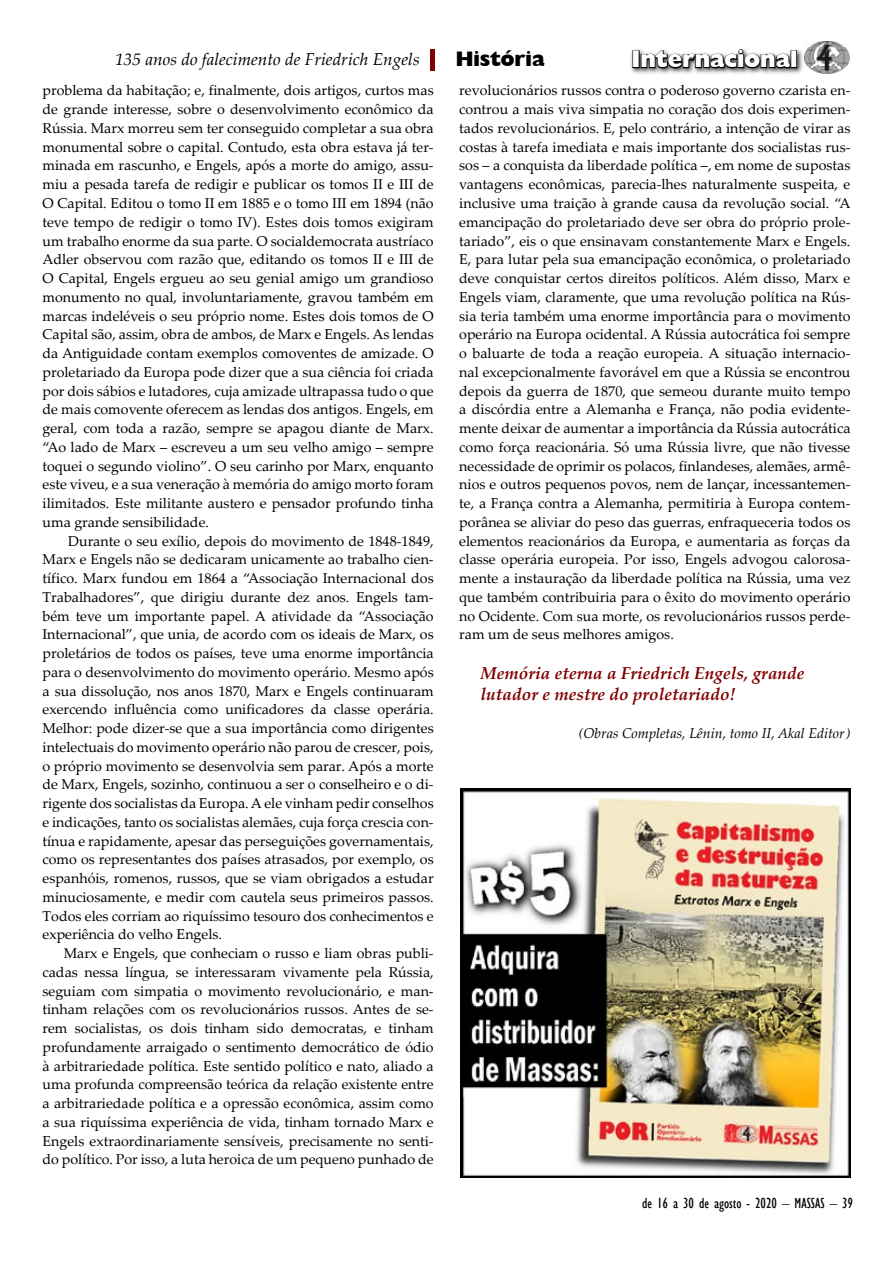
<style>
.page{position:relative;width:893px;height:1263px;background:#fff}
.page>*{position:absolute;margin:0;border:0;box-sizing:border-box;transform-origin:0 0}
.t1{font:800 24px "Humanist 521 BT";color:#fff}
.t2{font:800 21px "Humanist 521 BT";color:#000}
.t3{font:italic 700 17.25px/21px "Palatino Linotype";color:#800000}
.t4{font:italic 17.25px "Palatino Linotype";color:#000}
.t5{font:condensed 15px "Gill Sans";color:#000}
.t6{font:14.25px/18.8px "Palatino Linotype";color:#000;text-align:justify}
.t7{font:italic 14.25px "Palatino Linotype";color:#000}
</style>
<div class="page">
<img style="left:805px;top:42px;width:45px;height:32px">
<div style="left:629px;top:47px;width:176px;height:28px;background:#000;opacity:.75"></div>
<div style="left:632px;top:50px;width:7px;height:18px;border:2px solid #000"></div>
<svg style="left:640px;top:48px;width:152px;height:22px"></svg>
<div style="left:790px;top:50px;width:7px;height:18px;border:2px solid #000"></div>
<hr style="left:430px;top:49px;width:4px;height:22px;background:#800000">
<img style="left:461px;top:788px;width:389px;height:389px">
<p class="t4" style="left:115px;top:47px;width:306px">135 anos do falecimento de Friedrich Engels</p>
<h2 class="t2" style="left:456px;top:46px;width:90px">História</h2>
<h1 class="t1" style="left:631px;top:44px;width:167px">Internacional</h1>
<p class="t6" style="left:43px;top:81px;width:393px">problema da habitação; e, finalmente, dois artigos, curtos mas de grande interesse, sobre o desenvolvimento econômico da Rússia. Marx morreu sem ter conseguido completar a sua obra monumental sobre o capital. Contudo, esta obra estava já ter&shy;minada em rascunho, e Engels, após a morte do amigo, assu&shy;miu a pesada tarefa de redigir e publicar os tomos II e III de O Capital. Editou o tomo II em 1885 e o tomo III em 1894 (não teve tempo de redigir o tomo IV). Estes dois tomos exigiram um trabalho enorme da sua parte. O socialdemocrata austríaco Adler observou com razão que, editando os tomos II e III de O Capital, Engels ergueu ao seu genial amigo um grandioso monumento no qual, involuntariamente, gravou também em marcas indeléveis o seu próprio nome. Estes dois tomos de O Capital são, assim, obra de ambos, de Marx e Engels. As lendas da Antiguidade contam exemplos comoventes de amizade. O proletariado da Europa pode dizer que a sua ciência foi criada por dois sábios e lutadores, cuja amizade ultrapassa tudo o que de mais comovente oferecem as lendas dos antigos. Engels, em geral, com toda a razão, sempre se apagou diante de Marx. “Ao lado de Marx – escreveu a um seu velho amigo – sempre toquei o segundo violino”. O seu carinho por Marx, enquanto este viveu, e a sua veneração à memória do amigo morto foram ilimitados. Este militante austero e pensador profundo tinha uma grande sensibilidade.</p>
<p class="t6" style="left:43px;top:531px;width:393px;text-indent:26px">Durante o seu exílio, depois do movimento de 1848-1849, Marx e Engels não se dedicaram unicamente ao trabalho cien&shy;tífico. Marx fundou em 1864 a “Associação Internacional dos Trabalhadores”, que dirigiu durante dez anos. Engels tam&shy;bém teve um importante papel. A atividade da “Associação Internacional”, que unia, de acordo com os ideais de Marx, os proletários de todos os países, teve uma enorme importância para o desenvolvimento do movimento operário. Mesmo após a sua dissolução, nos anos 1870, Marx e Engels continuaram exercendo influência como unificadores da classe operária.<br>Melhor: pode dizer-se que a sua importância como dirigentes intelectuais do movimento operário não parou de crescer, pois, o próprio movimento se desenvolvia sem parar. Após a morte de Marx, Engels, sozinho, continuou a ser o conselheiro e o di&shy;rigente dos socialistas da Europa. A ele vinham pedir conselhos e indicações, tanto os socialistas alemães, cuja força crescia con&shy;tínua e rapidamente, apesar das perseguições governamentais, como os representantes dos países atrasados, por exemplo, os espanhóis, romenos, russos, que se viam obrigados a estudar minuciosamente, e medir com cautela seus primeiros passos.<br>Todos eles corriam ao riquíssimo tesouro dos conhecimentos e experiência do velho Engels.</p>
<p class="t6" style="left:43px;top:943px;width:393px;text-indent:21px">Marx e Engels, que conheciam o russo e liam obras publi&shy;cadas nessa língua, se interessaram vivamente pela Rússia, seguiam com simpatia o movimento revolucionário, e man&shy;tinham relações com os revolucionários russos. Antes de se&shy;rem socialistas, os dois tinham sido democratas, e tinham profundamente arraigado o sentimento democrático de ódio à arbitrariedade política. Este sentido político e nato, aliado a uma profunda compreensão teórica da relação existente entre a arbitrariedade política e a opressão econômica, assim como a sua riquíssima experiência de vida, tinham tornado Marx e Engels extraordinariamente sensíveis, precisamente no senti&shy;do político. Por isso, a luta heroica de um pequeno punhado de</p>
<p class="t6" style="left:459px;top:81px;width:393px">revolucionários russos contra o poderoso governo czarista en&shy;controu a mais viva simpatia no coração dos dois experimen&shy;tados revolucionários. E, pelo contrário, a intenção de virar as costas à tarefa imediata e mais importante dos socialistas rus&shy;sos – a conquista da liberdade política –, em nome de supostas vantagens econômicas, parecia-lhes naturalmente suspeita, e inclusive uma traição à grande causa da revolução social. “A emancipação do proletariado deve ser obra do próprio prole&shy;tariado”, eis o que ensinavam constantemente Marx e Engels.<br>E, para lutar pela sua emancipação econômica, o proletariado deve conquistar certos direitos políticos. Além disso, Marx e Engels viam, claramente, que uma revolução política na Rús&shy;sia teria também uma enorme importância para o movimento operário na Europa ocidental. A Rússia autocrática foi sempre o baluarte de toda a reação europeia. A situação internacio&shy;nal excepcionalmente favorável em que a Rússia se encontrou depois da guerra de 1870, que semeou durante muito tempo a discórdia entre a Alemanha e França, não podia evidente&shy;mente deixar de aumentar a importância da Rússia autocrática como força reacionária. Só uma Rússia livre, que não tivesse necessidade de oprimir os polacos, finlandeses, alemães, armê&shy;nios e outros pequenos povos, nem de lançar, incessantemen&shy;te, a França contra a Alemanha, permitiria à Europa contem&shy;porânea se aliviar do peso das guerras, enfraqueceria todos os elementos reacionários da Europa, e aumentaria as forças da classe operária europeia. Por isso, Engels advogou calorosa&shy;mente a instauração da liberdade política na Rússia, uma vez que também contribuiria para o êxito do movimento operário no Ocidente. Com sua morte, os revolucionários russos perde&shy;ram um de seus melhores amigos.</p>
<p class="t3" style="left:480px;top:662px;width:325px">Memória eterna a Friedrich Engels, grande lutador e mestre do proletariado!</p>
<p class="t7" style="left:579px;top:722px;width:273px">(Obras Completas, Lênin, tomo II, Akal Editor)</p>
<p class="t5" style="left:642px;top:1194px;width:211px">de 16 a 30 de agosto - 2020 – MASSAS – 39</p>
</div>
